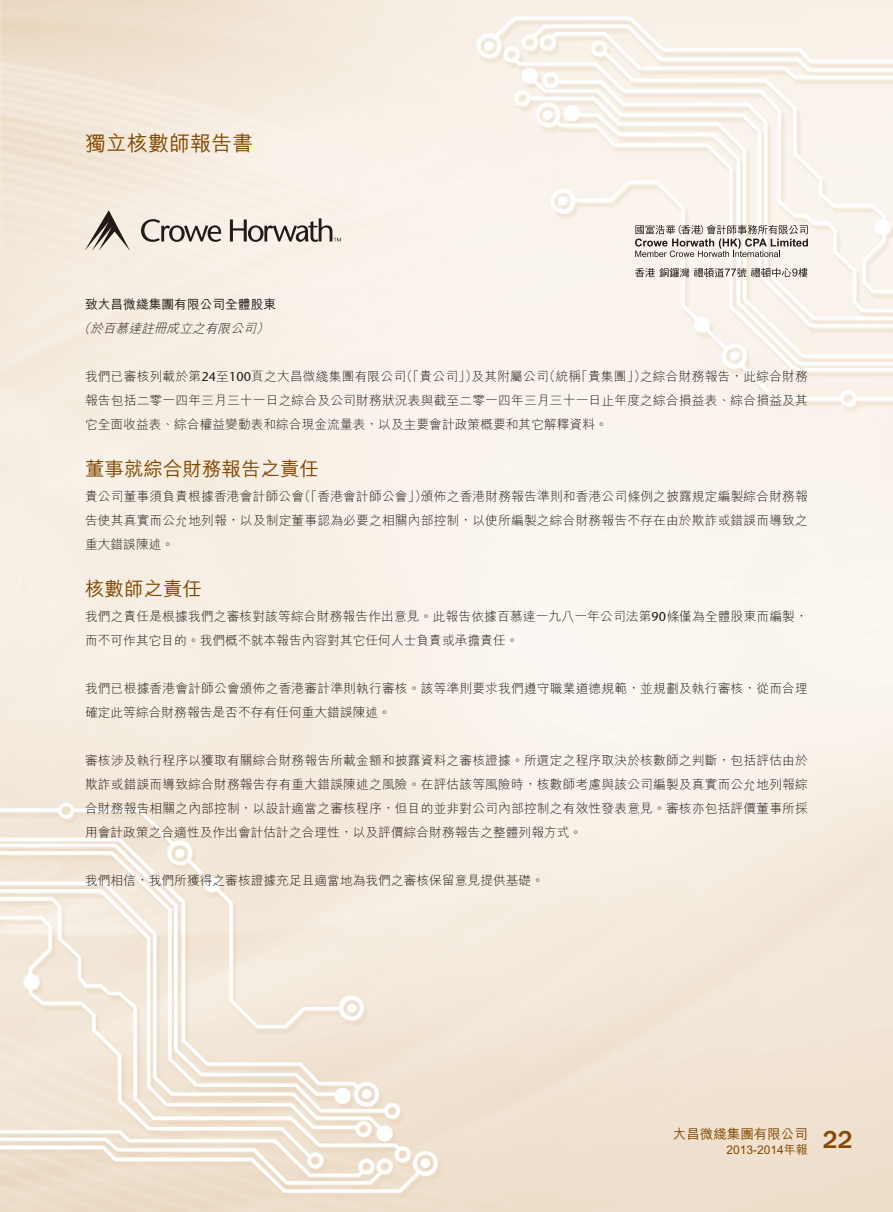
<style>
.page{position:relative;width:893px;height:1212px;background:#fff}
.page>*{position:absolute;margin:0;border:0;box-sizing:border-box;transform-origin:0 0}
.t1{font:21px "M Hei HK Medium E Ten B5 H";color:#844800}
.t2{font:19.5px "M Hei HK Medium E Ten B5 H";color:#844800}
.t3{font:13.5px "M Hei HK Medium E Ten B5 H";color:#844800}
.t4{font:12.75px/24px "M Hei HK Light E Ten B5 H";color:#231916;text-align:justify}
.t5{font:12.75px "M Hei HK Medium E Ten B5 H";color:#231916}
.t6{font:italic 12.75px "M Hei HK Light E Ten B5 H";color:#231916}
.t7{font:12px "M Hei HK Medium E Ten B5 H";color:#844800}
.s1{font-family:"Stone Sans Std";font-weight:500}
</style>
<div class="page">
<img style="left:0;top:0;width:893px;height:1212px">
<svg style="left:141px;top:219px;width:80px;height:23px;background:#b9b0a9"></svg>
<svg style="left:85px;top:210px;width:45px;height:41px;background:#c3bab0"></svg>
<svg style="left:230px;top:218px;width:111px;height:24px;background:#b9b1aa"></svg>
<svg style="left:635px;top:225px;width:173px;height:32px;background:#c5beb9"></svg>
<svg style="left:635px;top:268px;width:173px;height:9px;background:#afa8a3"></svg>
<h1 class="t1" style="left:85px;top:135px;width:169px">獨立核數師報告書</h1>
<p class="t5" style="left:85px;top:299px;width:193px">致大昌微綫集團有限公司全體股東</p>
<p class="t6" style="left:77px;top:323px;width:196px">（於百慕達註冊成立之有限公司）</p>
<p class="t4" style="left:85px;top:366px;width:724px">我們已審核列載於第<span class="s1">24</span>至<span class="s1">100</span>頁之大昌微綫集團有限公司（「貴公司」）及其附屬公司（統稱「貴集團」）之綜合財務報告，此綜合財務報告包括二零一四年三月三十一日之綜合及公司財務狀況表與截至二零一四年三月三十一日止年度之綜合損益表、綜合損益及其它全面收益表、綜合權益變動表和綜合現金流量表，以及主要會計政策概要和其它解釋資料。</p>
<h2 class="t2" style="left:85px;top:462px;width:235px">董事就綜合財務報告之責任</h2>
<p class="t4" style="left:85px;top:486px;width:724px">貴公司董事須負責根據香港會計師公會（「香港會計師公會」）頒佈之香港財務報告準則和香港公司條例之披露規定編製綜合財務報告使其真實而公允地列報，以及制定董事認為必要之相關內部控制，以使所編製之綜合財務報告不存在由於欺詐或錯誤而導致之重大錯誤陳述。</p>
<h2 class="t2" style="left:85px;top:582px;width:118px">核數師之責任</h2>
<p class="t4" style="left:85px;top:606px;width:724px">我們之責任是根據我們之審核對該等綜合財務報告作出意見。此報告依據百慕達一九八一年公司法第<span class="s1">90</span>條僅為全體股東而編製，而不可作其它目的。我們概不就本報告內容對其它任何人士負責或承擔責任。</p>
<p class="t4" style="left:85px;top:678px;width:724px">我們已根據香港會計師公會頒佈之香港審計準則執行審核。該等準則要求我們遵守職業道德規範，並規劃及執行審核，從而合理確定此等綜合財務報告是否不存有任何重大錯誤陳述。</p>
<p class="t4" style="left:85px;top:750px;width:724px">審核涉及執行程序以獲取有關綜合財務報告所載金額和披露資料之審核證據。所選定之程序取決於核數師之判斷，包括評估由於欺詐或錯誤而導致綜合財務報告存有重大錯誤陳述之風險。在評估該等風險時，核數師考慮與該公司編製及真實而公允地列報綜合財務報告相關之內部控制，以設計適當之審核程序，但目的並非對公司內部控制之有效性發表意見。審核亦包括評價董事所採用會計政策之合適性及作出會計估計之合理性，以及評價綜合財務報告之整體列報方式。</p>
<p class="t4" style="left:85px;top:870px;width:460px">我們相信，我們所獲得之審核證據充足且適當地為我們之審核保留意見提供基礎。</p>
<p class="t3" style="left:673px;top:1129px;width:137px">大昌微綫集團有限公司</p>
<p class="t7" style="left:726px;top:1145px;width:128px">2013-2014年報 <sup>22</sup></p>
</div>
